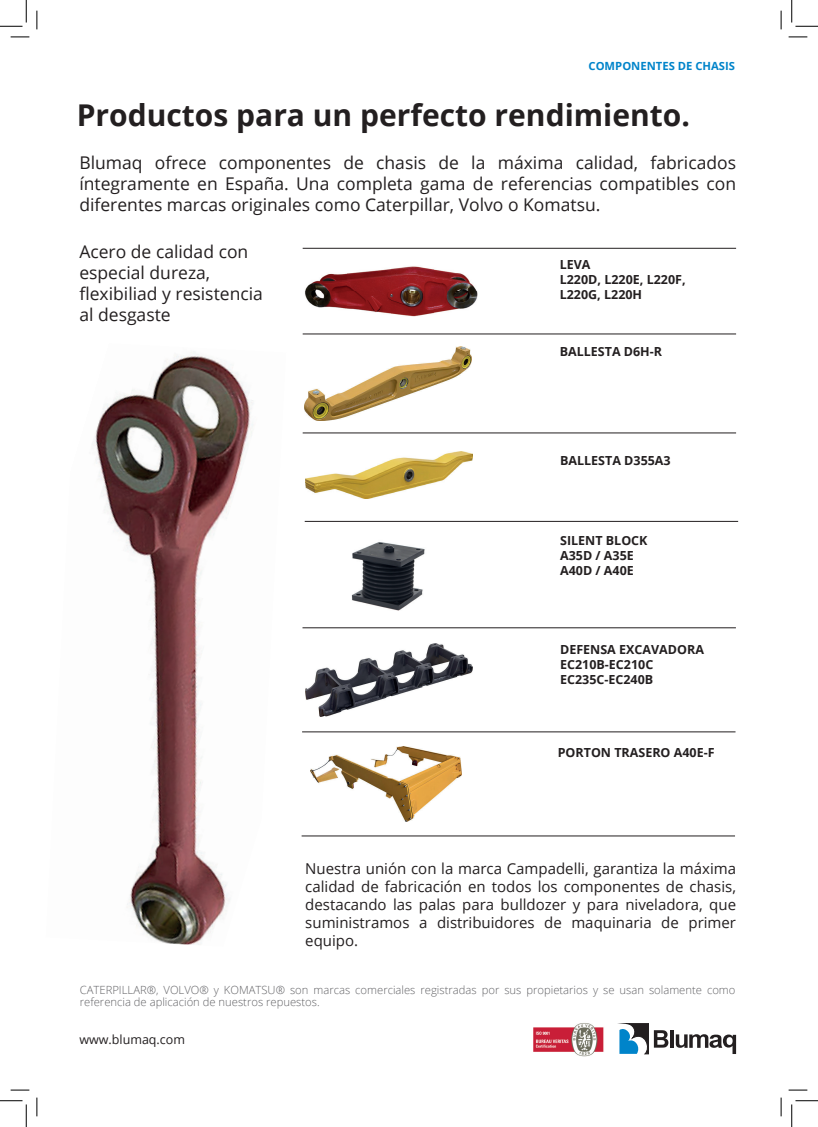
<style>
.page{position:relative;width:818px;height:1127px;background:#fff}
.page>*{position:absolute;margin:0;border:0;box-sizing:border-box;transform-origin:0 0}
.t1{font:700 30px "Open Sans";color:#231f20}
.t2{font:17.5px/21px "Open Sans";color:#231f20;text-align:justify}
.t3{font:15px/18px "Open Sans";color:#231f20;text-align:justify}
.t4{font:700 12.5px/15px "Open Sans";color:#231f20}
.t5{font:12.5px "Open Sans";color:#231f20}
.t6{font:300 11.25px/12.5px "Open Sans";color:#636366}
.t7{font:700 11.25px "Open Sans";color:#0084ca}
</style>
<div class="page">
<hr style="left:670px;top:1029px;width:3px;height:18px;background:#231f20">
<svg style="left:619px;top:1023px;width:49px;height:30px"></svg>
<svg style="left:676px;top:1034px;width:60px;height:19px"></svg>
<img style="left:305px;top:266px;width:173px;height:51px">
<hr style="left:303px;top:333px;width:433px;height:1px;background:#231f20">
<hr style="left:305px;top:521px;width:433px;height:1px;background:#231f20">
<hr style="left:303px;top:248px;width:433px;height:1px;background:#231f20">
<hr style="left:302px;top:627px;width:434px;height:1px;background:#231f20">
<hr style="left:302px;top:731px;width:433px;height:1px;background:#231f20">
<hr style="left:302px;top:835px;width:433px;height:1px;background:#231f20">
<hr style="left:303px;top:432px;width:433px;height:1px;background:#231f20">
<img style="left:92px;top:352px;width:161px;height:593px">
<img style="left:305px;top:347px;width:167px;height:73px">
<img style="left:305px;top:451px;width:167px;height:47px">
<img style="left:310px;top:746px;width:152px;height:75px">
<img style="left:305px;top:643px;width:167px;height:73px">
<img style="left:351px;top:542px;width:74px;height:69px">
<img style="left:533px;top:1023px;width:71px;height:33px">
<svg style="left:11px;top:36px;width:18px;height:2px"></svg>
<svg style="left:788px;top:36px;width:19px;height:2px"></svg>
<svg style="left:11px;top:1089px;width:18px;height:1px"></svg>
<svg style="left:788px;top:1089px;width:19px;height:1px"></svg>
<svg style="left:36px;top:11px;width:2px;height:18px"></svg>
<svg style="left:36px;top:1097px;width:2px;height:18px"></svg>
<svg style="left:780px;top:11px;width:2px;height:18px"></svg>
<svg style="left:780px;top:1097px;width:2px;height:18px"></svg>
<svg style="left:0;top:0;width:27px;height:27px"></svg>
<svg style="left:0;top:1100px;width:27px;height:26px"></svg>
<svg style="left:791px;top:0;width:27px;height:27px"></svg>
<svg style="left:791px;top:1100px;width:27px;height:26px"></svg>
<p class="t7" style="left:588px;top:58px;width:148px">COMPONENTES DE CHASIS</p>
<h1 class="t1" style="left:77px;top:94px;width:615px">Productos para un perfecto rendimiento.</h1>
<p class="t2" style="left:79px;top:151px;width:658px">Blumaq ofrece componentes de chasis de la máxima calidad, fabricados íntegramente en España. Una completa gama de referencias compatibles con diferentes marcas originales como Caterpillar, Volvo o Komatsu.</p>
<p class="t2" style="left:79px;top:240px;width:185px;text-align:left">Acero de calidad con especial dureza, flexibiliad y resistencia al desgaste</p>
<p class="t4" style="left:560px;top:256px;width:127px">LEVA<br>L220D, L220E, L220F,<br>L220G, L220H</p>
<p class="t4" style="left:560px;top:343px;width:104px">BALLESTA D6H-R</p>
<p class="t4" style="left:560px;top:452px;width:112px">BALLESTA D355A3</p>
<p class="t4" style="left:560px;top:532px;width:89px">SILENT BLOCK<br>A35D / A35E<br>A40D / A40E</p>
<p class="t4" style="left:560px;top:641px;width:145px">DEFENSA EXCAVADORA<br>EC210B-EC210C<br>EC235C-EC240B</p>
<p class="t4" style="left:558px;top:744px;width:158px">PORTON TRASERO A40E-F</p>
<p class="t3" style="left:305px;top:859px;width:432px">Nuestra unión con la marca Campadelli, garantiza la máxima calidad de fabricación en todos los componentes de chasis, destacando las palas para bulldozer y para niveladora, que suministramos a distribuidores de maquinaria de primer equipo.</p>
<p class="t6" style="left:80px;top:982px;width:657px">CATERPILLAR®, VOLVO® y KOMATSU® son marcas comerciales registradas por sus propietarios y se usan solamente como referencia de aplicación de nuestros repuestos.</p>
<p class="t5" style="left:79px;top:1030px;width:107px">www.blumaq.com</p>
</div>
